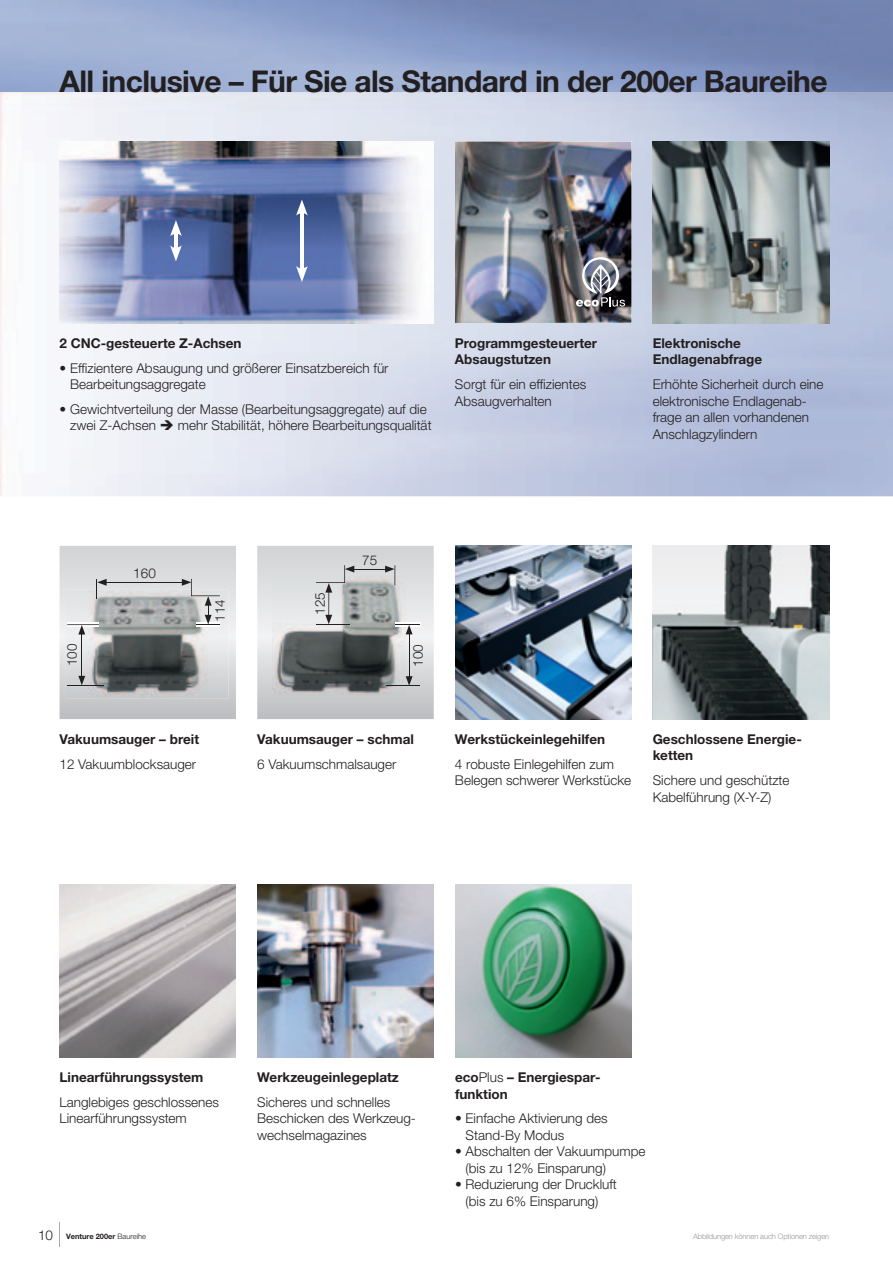
<style>
.page{position:relative;width:893px;height:1263px;background:#fff}
.page>*{position:absolute;margin:0;border:0;box-sizing:border-box;transform-origin:0 0}
.t1{font:700 30px "Helvetica Neue LTW1 G";letter-spacing:-.02em;color:#231f20}
.t2{font:300 13.5px/16.5px "Helvetica Neue LTW1 G";color:#231f20}
.t3{font:700 13.5px/16.5px "Helvetica Neue LTW1 G";color:#231f20}
.t4{font:300 7.5px "Helvetica Neue LTW1 G";letter-spacing:-.01em;color:#939598}
.t5{font:700 7.5px "Helvetica Neue LTW1 G";color:#231f20}
.s1{font-weight:300}
.s2{font-weight:300;font-size:13.5px}
</style>
<div class="page">
<img style="left:0;top:92px;width:893px;height:404px">
<img style="left:455px;top:546px;width:176px;height:173px">
<img style="left:653px;top:546px;width:176px;height:173px">
<img style="left:60px;top:884px;width:176px;height:173px">
<img style="left:455px;top:884px;width:176px;height:173px">
<img style="left:257px;top:884px;width:177px;height:173px">
<img style="left:60px;top:142px;width:374px;height:181px">
<img style="left:455px;top:142px;width:176px;height:181px">
<hr style="left:300px;top:210px;width:3px;height:62px;background:#fff">
<svg style="left:296px;top:200px;width:12px;height:16px"></svg>
<svg style="left:296px;top:266px;width:12px;height:16px"></svg>
<hr style="left:174px;top:231px;width:3px;height:20px;background:#fff">
<svg style="left:170px;top:220px;width:12px;height:16px"></svg>
<svg style="left:170px;top:245px;width:12px;height:16px"></svg>
<svg style="left:60px;top:546px;width:176px;height:173px"></svg>
<svg style="left:257px;top:546px;width:177px;height:173px"></svg>
<img style="left:653px;top:142px;width:176px;height:181px">
<svg style="left:576px;top:257px;width:49px;height:50px"></svg>
<h1 class="t1" style="left:60px;top:63px;width:769px">All inclusive – Für Sie als Standard in der 200er Baureihe</h1>
<p class="t3" style="left:60px;top:335px;width:183px">2 CNC-gesteuerte Z-Achsen</p>
<p class="t2" style="left:70px;top:359px;width:320px;text-indent:-11px">• Effizientere Absaugung und größerer Einsatzbereich für<br>Bearbeitungsaggregate</p>
<p class="t2" style="left:70px;top:401px;width:363px;text-indent:-11px">• Gewichtverteilung der Masse (Bearbeitungsaggregate) auf die zwei Z-Achsen ➔ mehr Stabilität, höhere Bearbeitungsqualität</p>
<p class="t3" style="left:455px;top:335px;width:144px">Programmgesteuerter<br>Absaugstutzen</p>
<p class="t2" style="left:455px;top:376px;width:133px">Sorgt für ein effizientes<br>Absaugverhalten</p>
<p class="t3" style="left:653px;top:335px;width:111px">Elektronische<br>Endlagenabfrage</p>
<p class="t2" style="left:653px;top:376px;width:172px">Erhöhte Sicherheit durch eine elektronische Endlagenab&shy;frage an allen vorhandenen<br>Anschlagzylindern</p>
<p class="t2" style="left:64px;top:666px;width:24px;rotate:-90deg">100</p>
<p class="t2" style="left:133px;top:565px;width:24px">160</p>
<p class="t2" style="left:212px;top:621px;width:24px;rotate:-90deg">114</p>
<p class="t3" style="left:60px;top:731px;width:141px">Vakuumsauger – breit</p>
<p class="t2" style="left:60px;top:755px;width:138px">12 Vakuumblocksauger</p>
<p class="t2" style="left:312px;top:615px;width:24px;rotate:-90deg">125</p>
<p class="t2" style="left:362px;top:552px;width:17px">75</p>
<p class="t2" style="left:410px;top:667px;width:24px;rotate:-90deg">100</p>
<p class="t3" style="left:257px;top:731px;width:158px">Vakuumsauger – schmal</p>
<p class="t2" style="left:257px;top:755px;width:141px">6 Vakuumschmalsauger</p>
<p class="t3" style="left:455px;top:731px;width:152px">Werkstückeinlegehilfen</p>
<p class="t2" style="left:455px;top:755px;width:178px">4 robuste Einlegehilfen zum<br>Belegen schwerer Werkstücke</p>
<p class="t3" style="left:653px;top:731px;width:151px">Geschlossene Energie&shy;ketten</p>
<p class="t2" style="left:653px;top:772px;width:138px">Sichere und geschützte<br>Kabel führung (X-Y-Z)</p>
<p class="t3" style="left:60px;top:1069px;width:145px">Linearführungssystem</p>
<p class="t2" style="left:60px;top:1094px;width:161px">Langlebiges geschlossenes<br>Linearführungssystem</p>
<p class="t3" style="left:257px;top:1069px;width:143px">Werkzeugeinlegeplatz</p>
<p class="t2" style="left:257px;top:1094px;width:160px">Sicheres und schnelles<br>Beschicken des Werkzeug&shy;wechselmagazines</p>
<p class="t3" style="left:455px;top:1069px;width:147px">eco<span class="s1">Plus</span> – Energiespar&shy;funktion</p>
<p class="t2" style="left:466px;top:1110px;width:144px;text-indent:-11px">• Einfache Aktivierung des<br>Stand-By Modus</p>
<p class="t2" style="left:466px;top:1143px;width:181px;text-indent:-11px">• Abschalten der Vakuumpumpe (bis zu 12% Einsparung)</p>
<p class="t2" style="left:455px;top:1176px;width:163px;text-align:center">• Reduzierung der Druckluft (bis zu 6% Einsparung)</p>
<p class="t5" style="left:38px;top:1231px;width:109px"><span class="s2">10</span> Venture 200er <span class="s1">Baureihe</span></p>
<p class="t4" style="left:693px;top:1232px;width:138px">Abbildungen können auch Optionen zeigen</p>
</div>
